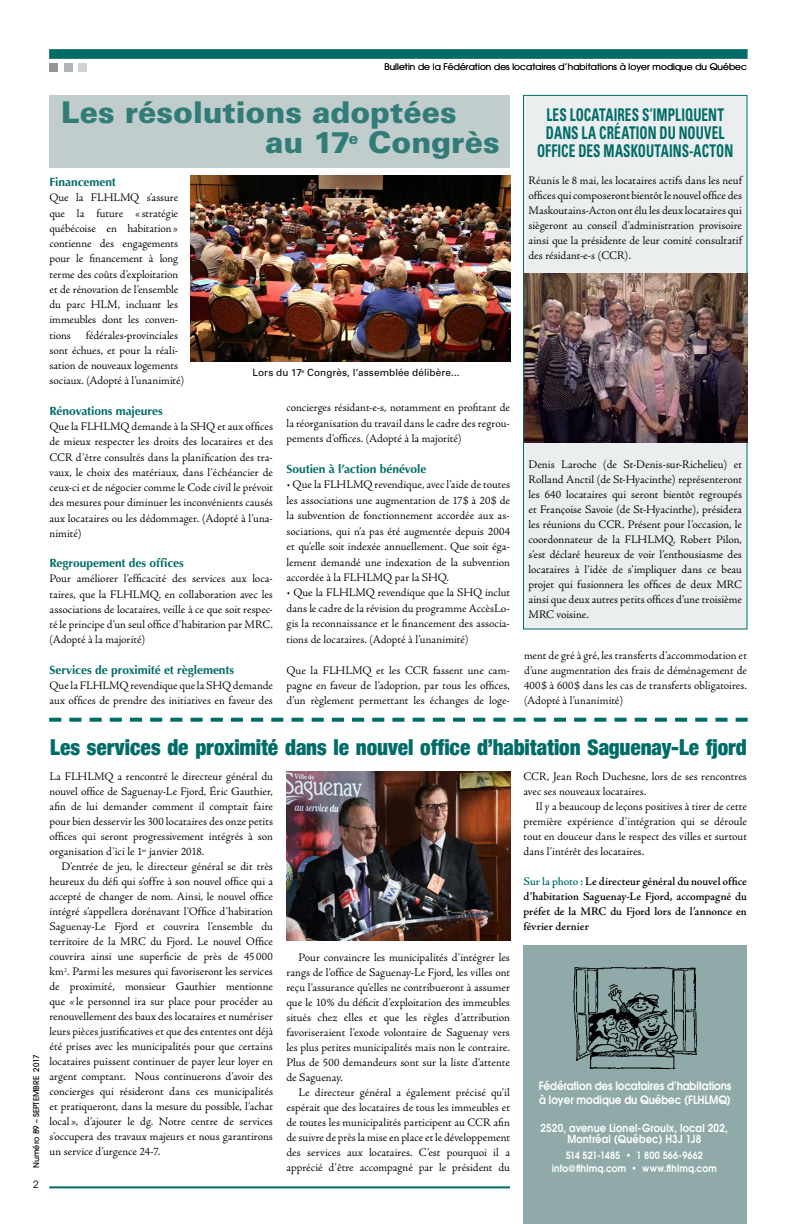
<style>
.page{position:relative;width:792px;height:1224px;background:#fff}
.page>*{position:absolute;margin:0;border:0;box-sizing:border-box;transform-origin:0 0}
.t1{font:900 30px/30px "Univers";color:#317c79}
.t2{font:22px "Harvest";letter-spacing:-.005em;color:#006c68;scale:.96 1}
.t3{font:700 condensed 17.5px/18px "Univers";letter-spacing:.005em;color:#006c68;text-align:center;scale:.76 1}
.t4{font:12px/15px "Adobe Jenson";color:#000;text-align:justify}
.t5{font:600 12px/15px "Adobe Jenson";letter-spacing:-.005em;color:#000;text-align:justify}
.t6{font:700 12px "Optima";letter-spacing:-.005em;color:#006c68}
.t7{font:600 11.5px/14px "Avant Garde";letter-spacing:-.005em;color:#fff;scale:.9 1}
.t8{font:600 11px/11px "Avant Garde";letter-spacing:.015em;color:#fff;text-align:center;scale:.9 1}
.t9{font:600 10px/13px "Avant Garde";letter-spacing:.02em;color:#fff;text-align:center;scale:.9 1}
.t10{font:10px "Univers";letter-spacing:.01em;color:#000}
.t11{font:10px "Avant Garde";color:#000}
.t12{font:9px "Avant Garde";letter-spacing:.01em;color:#000}
.t13{font:500 8px "Avant Garde";color:#000}
.s1{color:#006c68}
</style>
<div class="page">
<div style="left:524px;top:945px;width:223px;height:279px;background:#90aaa9"></div>
<hr style="left:49px;top:1186px;width:461px;height:2px;background:#006c68">
<img style="left:573px;top:967px;width:124px;height:101px">
<div style="left:49px;top:95px;width:460px;height:73px;background:#c0cdcc"></div>
<div style="left:523px;top:95px;width:224px;height:534px;background:#ebeeee;border:1px solid #006c68"></div>
<div style="left:49px;top:49px;width:699px;height:10px;background:#006c68;border:1px solid #317c79"></div>
<div style="left:50px;top:63px;width:8px;height:9px;background:#939598"></div>
<div style="left:64px;top:63px;width:9px;height:9px;background:#b1b4b6"></div>
<div style="left:78px;top:63px;width:9px;height:9px;background:#d1d3d4"></div>
<img style="left:190px;top:175px;width:320px;height:187px">
<img style="left:524px;top:273px;width:224px;height:169px">
<svg style="left:49px;top:718px;width:699px;height:4px"></svg>
<img style="left:286px;top:772px;width:224px;height:168px">
<p class="t12" style="left:384px;top:61px;width:364px">Bulletin de la Fédération des locataires d’habitations à loyer modique du Québec</p>
<h1 class="t1" style="left:265px;top:97px;width:236px;text-indent:-204px">Les résolutions adoptées au 17<sup>e</sup> Congrès</h1>
<p class="t6" style="left:50px;top:175px;width:68px">Financement</p>
<p class="t4" style="left:50px;top:191px;width:136px;text-align:left">Que la FLHLMQ s’assure que la future « stratégie québécoise en habitation» contienne des engagements pour le financement à long terme des coûts d’exploitation et de rénovation de l’ensemble du parc HLM, incluant les immeubles dont les conven&shy;tions fédérales-provinciales sont échues, et pour la réali&shy;sation de nouveaux logements sociaux. (Adopté à l’unanimité)</p>
<p class="t6" style="left:50px;top:404px;width:115px">Rénovations majeures</p>
<p class="t4" style="left:50px;top:419px;width:225px">Que la FLHLMQ demande à la SHQ et aux offices de mieux respecter les droits des locataires et des CCR d’être consultés dans la planification des tra&shy;vaux, le choix des matériaux, dans l’échéancier de ceux-ci et de négocier comme le Code civil le prévoit des mesures pour diminuer les inconvénients causés aux locataires ou les dédommager. (Adopté à l’una&shy;nimité)</p>
<p class="t6" style="left:50px;top:556px;width:136px">Regroupement des offices</p>
<p class="t4" style="left:50px;top:572px;width:225px">Pour améliorer l’efficacité des services aux loca&shy;taires, que la FLHLMQ, en collaboration avec les associations de locataires, veille à ce que soit respec&shy;té le principe d’un seul office d’habitation par MRC. (Adopté à la majorité)</p>
<p class="t6" style="left:50px;top:663px;width:186px">Services de proximité et règlements</p>
<p class="t4" style="left:50px;top:678px;width:225px">Que la FLHLMQ revendique que la SHQ demande aux offices de prendre des initiatives en faveur des</p>
<p class="t10" style="left:253px;top:366px;width:209px">Lors du 17<sup>e</sup> Congrès, l’assemblée délibère...</p>
<p class="t4" style="left:286px;top:400px;width:225px;line-height:15.4px">concierges résidant-e-s, notamment en profitant de la réorganisation du travail dans le cadre des regrou&shy;pements d’offices. (Adopté à la majorité)</p>
<p class="t6" style="left:286px;top:462px;width:141px">Soutien à l’action bénévole</p>
<p class="t4" style="left:286px;top:477px;width:225px;line-height:15.4px">• Que la FLHLMQ revendique, avec l’aide de toutes les associations une augmentation de 17$ à 20$ de la subvention de fonctionnement accordée aux as&shy;sociations, qui n’a pas été augmentée depuis 2004 et qu’elle soit indexée annuellement. Que soit éga&shy;lement demandé une indexation de la subvention accordée à la FLHLMQ par la SHQ.</p>
<p class="t4" style="left:286px;top:585px;width:225px;line-height:15.4px">• Que la FLHLMQ revendique que la SHQ inclut dans le cadre de la révision du programme AccèsLo&shy;gis la reconnaissance et le financement des associa&shy;tions de locataires. (Adopté à l’unanimité)</p>
<p class="t4" style="left:286px;top:663px;width:225px;line-height:15.4px">Que la FLHLMQ et les CCR fassent une cam&shy;pagne en faveur de l’adoption, par tous les offices, d’un règlement permettant les échanges de loge-</p>
<h3 class="t3" style="left:537px;top:105px;width:260px">LES LOCATAIRES S’IMPLIQUENT<br>DANS LA CRÉATION DU NOUVEL<br>OFFICE DES MASKOUTAINS-ACTON</h3>
<p class="t4" style="left:529px;top:173px;width:215px">Réunis le 8 mai, les locataires actifs dans les neuf offices qui composeront bientôt le nouvel office des Maskoutains-Acton ont élu les deux locataires qui siègeront au conseil d’administration provisoire ainsi que la présidente de leur comité consultatif des résidant-e-s (CCR).</p>
<p class="t4" style="left:529px;top:457px;width:215px">Denis Laroche (de St-Denis-sur-Richelieu) et Rolland Anctil (de St-Hyacinthe) représenteront les 640 locataires qui seront bientôt regroupés et Françoise Savoie (de St-Hyacinthe), présidera les réunions du CCR. Présent pour l’occasion, le coordonnateur de la FLHLMQ, Robert Pilon, s’est déclaré heureux de voir l’enthousiasme des locataires à l’idée de s’impliquer dans ce beau projet qui fusionnera les offices de deux MRC ainsi que deux autres petits offices d’une troisième MRC voisine.</p>
<p class="t4" style="left:524px;top:648px;width:224px;line-height:15.3px">ment de gré à gré, les transferts d’accommodation et d’une augmentation des frais de déménagement de 400$ à 600$ dans les cas de transferts obligatoires. (Adopté à l’unanimité)</p>
<p class="t13" style="left:31px;top:1168px;width:115px;rotate:-90deg">Numéro 89 – SEPTEMBRE 2017</p>
<p class="t11" style="left:33px;top:1179px;width:7px">2</p>
<h2 class="t2" style="left:50px;top:735px;width:727px">Les services de proximité dans le nouvel office d’habitation Saguenay-Le fjord</h2>
<p class="t4" style="left:50px;top:770px;width:225px">La FLHLMQ a rencontré le directeur général du nouvel office de Saguenay-Le Fjord, Éric Gauthier, afin de lui demander comment il comptait faire pour bien desservir les 300 locataires des onze petits offices qui seront progressivement intégrés à son organisation d’ici le 1<sup>er</sup> janvier 2018.</p>
<p class="t4" style="left:49px;top:860px;width:225px;text-indent:12px">D’entrée de jeu, le directeur général se dit très heureux du défi qui s’offre à son nouvel office qui a accepté de changer de nom. Ainsi, le nouvel office intégré s’appellera dorénavant l’Office d’habitation Saguenay-Le Fjord et couvrira l’ensemble du territoire de la MRC du Fjord. Le nouvel Office couvrira ainsi une superficie de près de 45 000 km<sup>2</sup>. Parmi les mesures qui favoriseront les services de proximité, monsieur Gauthier mentionne que « le personnel ira sur place pour procéder au renouvellement des baux des locataires et numériser leurs pièces justificatives et que des ententes ont déjà été prises avec les municipalités pour que certains locataires puissent continuer de payer leur loyer en argent comptant. Nous continuerons d’avoir des concierges qui résideront dans ces municipalités et pratiqueront, dans la mesure du possible, l’achat local », d’ajouter le dg. Notre centre de services s’occupera des travaux majeurs et nous garantirons un service d’urgence 24-7.</p>
<p class="t4" style="left:286px;top:950px;width:225px;text-indent:12px">Pour convaincre les municipalités d’intégrer les rangs de l’office de Saguenay-Le Fjord, les villes ont reçu l’assurance qu’elles ne contribueront à assumer que le 10% du déficit d’exploitation des immeubles situés chez elles et que les règles d’attribution favoriseraient l’exode volontaire de Saguenay vers les plus petites municipalités mais non le contraire.<br>Plus de 500 demandeurs sont sur la liste d’attente de Saguenay.</p>
<p class="t4" style="left:286px;top:1085px;width:225px;text-indent:12px">Le directeur général a également précisé qu’il espérait que des locataires de tous les immeubles et de toutes les municipalités participent au CCR afin de suivre de près la mise en place et le développement des services aux locataires. C’est pourquoi il a apprécié d’être accompagné par le président du</p>
<p class="t4" style="left:524px;top:770px;width:225px">CCR, Jean Roch Duchesne, lors de ses rencontres avec ses nouveaux locataires.</p>
<p class="t4" style="left:524px;top:800px;width:225px;text-indent:12px">Il y a beaucoup de leçons positives à tirer de cette première expérience d’intégration qui se déroule tout en douceur dans le respect des villes et surtout dans l’intérêt des locataires.</p>
<p class="t5" style="left:524px;top:875px;width:225px"><span class="s1">Sur la photo :</span> Le directeur général du nouvel office d’habitation Saguenay-Le Fjord, accompagné du préfet de la MRC du Fjord lors de l’annonce en février dernier</p>
<p class="t7" style="left:539px;top:1079px;width:216px">Fédération des locataires d’habitations à loyer modique du Québec (FLHLMQ)</p>
<p class="t8" style="left:541px;top:1122px;width:210px">2520, avenue Lionel-Groulx, local 202,<br>Montréal (Québec) H3J 1J8</p>
<p class="t9" style="left:552px;top:1148px;width:185px">514 521-1485 • 1 800 566-9662 info@flhlmq.com • www.flhlmq.com</p>
</div>
